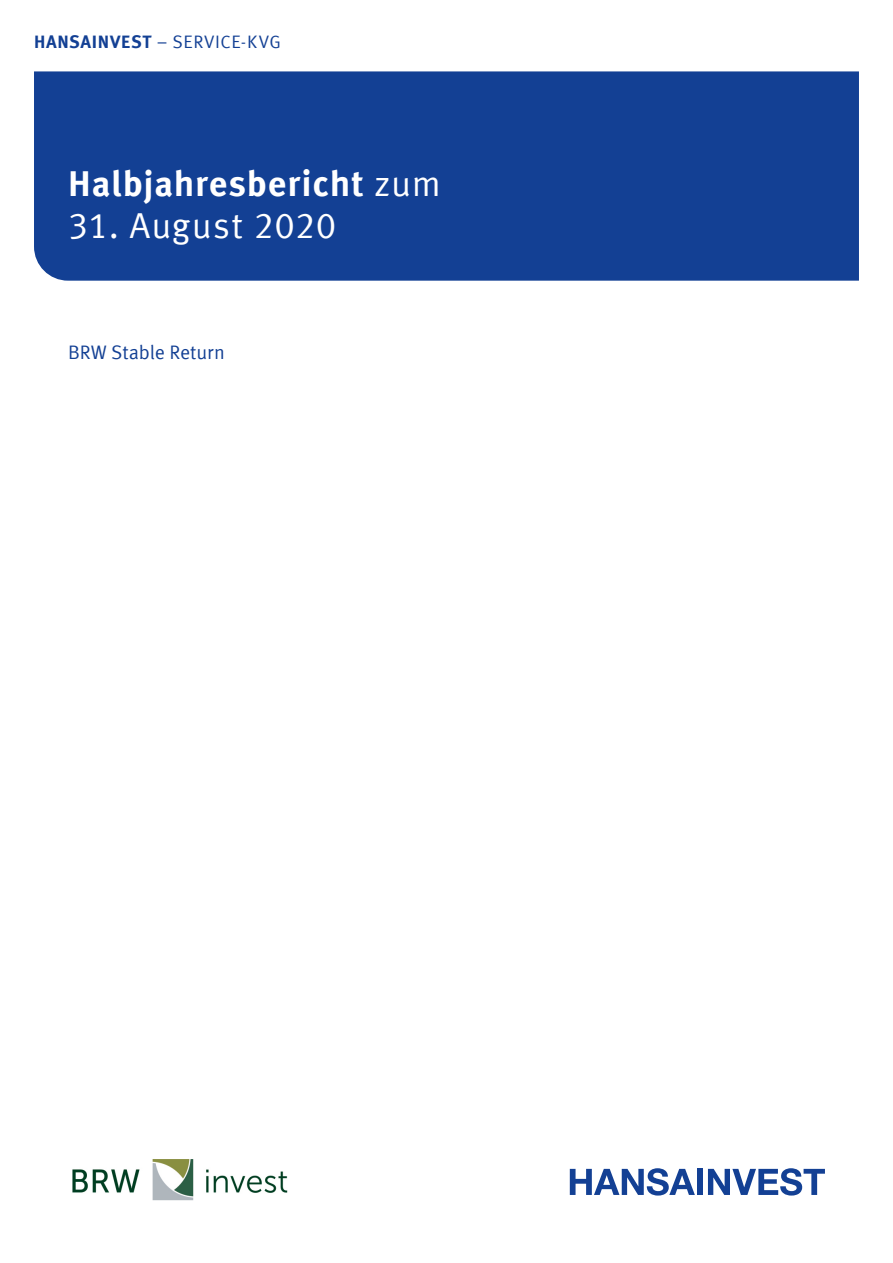
<style>
.page{position:relative;width:893px;height:1263px;background:#fff}
.page>*{position:absolute;margin:0;border:0;box-sizing:border-box;transform-origin:0 0}
.t1{font:700 36px "Meta Offc Pro";letter-spacing:.02em;color:#fff}
.t2{font:36px "Meta Offc Pro Norm";letter-spacing:.015em;color:#fff}
.t3{font:19.5px "Meta Offc Pro Norm";letter-spacing:-.005em;color:#134094}
.t4{font:18px "Meta Offc Pro Norm";letter-spacing:.03em;color:#134094}
.s1{font-family:"Meta Offc Pro";font-weight:700}
.s2{font-family:"Meta Offc Pro Norm";font-weight:400}
</style>
<div class="page">
<div style="left:34px;top:71px;width:825px;height:210px;background:#134094"></div>
<svg style="left:570px;top:1168px;width:125px;height:27px"></svg>
<div style="left:697px;top:1169px;width:6px;height:26px;background:#134094"></div>
<svg style="left:708px;top:1168px;width:117px;height:27px"></svg>
<img style="left:72px;top:1159px;width:216px;height:42px">
<p class="t4" style="left:34px;top:28px;width:248px"><span class="s1">HANSAINVEST</span> – SERVICE-KVG</p>
<h1 class="t1" style="left:68px;top:155px;width:374px">Halbjahresbericht <span class="s2">zum</span></h1>
<h1 class="t2" style="left:68px;top:198px;width:270px">31. August 2020</h1>
<p class="t3" style="left:68px;top:338px;width:158px">BRW Stable Return</p>
</div>
